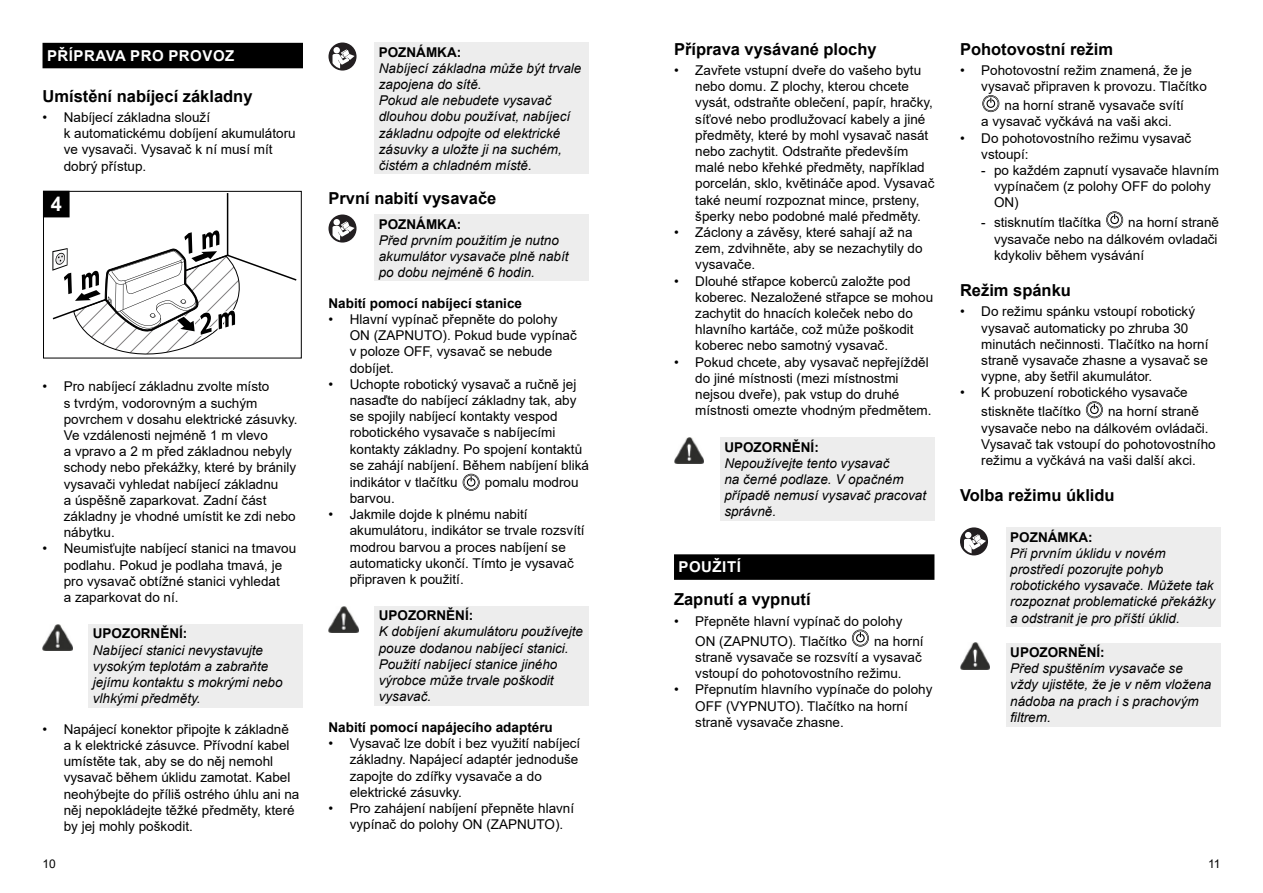
<style>
.page{position:relative;width:1263px;height:893px;background:#fff}
.page>*{position:absolute;margin:0;border:0;box-sizing:border-box;transform-origin:0 0}
.t1{font:700 19.95px "Arial";color:#fff}
.t2{font:700 16.5px "Arial";color:#000}
.t3{font:700 15px "Arial";letter-spacing:.035em;color:#fff}
.t4{font:13.5px/16.2px "Arial";color:#000}
.t5{font:italic 13.5px/16.2px "Arial";color:#000}
.t6{font:700 13.5px "Arial";color:#000}
.t7{font:12px "Arial";color:#000}
</style>
<div class="page">
<div style="left:43px;top:43px;width:260px;height:25px;background:#000"></div>
<svg style="left:51px;top:193px;width:247px;height:166px"></svg>
<div style="left:44px;top:191px;width:25px;height:26px;background:#000"></div>
<div style="left:43px;top:191px;width:27px;height:26px;border:1px solid #000"></div>
<div style="left:89px;top:624px;width:214px;height:83px;background:#ededed"></div>
<img style="left:43px;top:624px;width:29px;height:26px">
<div style="left:375px;top:43px;width:214px;height:131px;background:#ededed"></div>
<svg style="left:328px;top:43px;width:28px;height:28px"></svg>
<svg style="left:332px;top:49px;width:23px;height:19px"></svg>
<div style="left:375px;top:215px;width:214px;height:66px;background:#ededed"></div>
<svg style="left:328px;top:215px;width:28px;height:28px"></svg>
<svg style="left:332px;top:221px;width:23px;height:19px"></svg>
<svg style="left:463px;top:474px;width:17px;height:17px"></svg>
<div style="left:375px;top:606px;width:214px;height:99px;background:#ededed"></div>
<img style="left:328px;top:606px;width:30px;height:26px">
<div style="left:674px;top:554px;width:260px;height:26px;background:#000"></div>
<div style="left:720px;top:437px;width:214px;height:84px;background:#ededed"></div>
<img style="left:674px;top:437px;width:30px;height:27px">
<svg style="left:852px;top:630px;width:17px;height:17px"></svg>
<svg style="left:982px;top:95px;width:17px;height:17px"></svg>
<svg style="left:1106px;top:211px;width:17px;height:17px"></svg>
<svg style="left:1086px;top:401px;width:17px;height:17px"></svg>
<div style="left:1006px;top:527px;width:214px;height:100px;background:#ededed"></div>
<div style="left:960px;top:527px;width:28px;height:28px;background:#231f21;border-radius:50%"></div>
<svg style="left:964px;top:532px;width:22px;height:21px"></svg>
<div style="left:1006px;top:643px;width:214px;height:83px;background:#ededed"></div>
<img style="left:960px;top:643px;width:30px;height:26px">
<p class="t3" style="left:47px;top:45px;width:189px">PŘÍPRAVA PRO PROVOZ</p>
<p class="t2" style="left:43px;top:84px;width:211px">Umístění nabíjecí základny</p>
<p class="t4" style="left:64px;top:109px;width:233px;text-indent:-21px">• Nabíjecí základna slouží<br>k automatickému dobíjení akumulátoru ve vysavači. Vysavač k ní musí mít dobrý přístup.</p>
<h1 class="t1" style="left:51px;top:191px;width:13px">4</h1>
<p class="t4" style="left:64px;top:378px;width:235px;text-indent:-21px">• Pro nabíjecí základnu zvolte místo<br>s tvrdým, vodorovným a suchým povrchem v dosahu elektrické zásuvky.<br>Ve vzdálenosti nejméně 1 m vlevo<br>a vpravo a 2 m před základnou nebyly schody nebo překážky, které by bránily vysavači vyhledat nabíjecí základnu<br>a úspěšně zaparkovat. Zadní část základny je vhodné umístit ke zdi nebo nábytku.</p>
<p class="t4" style="left:64px;top:540px;width:234px;text-indent:-21px">• Neumisťujte nabíjecí stanici na tmavou podlahu. Pokud je podlaha tmavá, je pro vysavač obtížné stanici vyhledat<br>a zaparkovat do ní.</p>
<p class="t6" style="left:93px;top:624px;width:96px">UPOZORNĚNÍ:</p>
<p class="t5" style="left:93px;top:642px;width:191px">Nabíjecí stanici nevystavujte vysokým teplotám a zabraňte jejímu kontaktu s mokrými nebo vlhkými předměty.</p>
<p class="t4" style="left:64px;top:721px;width:237px;text-indent:-21px">• Napájecí konektor připojte k základně a k elektrické zásuvce. Přívodní kabel umístěte tak, aby se do něj nemohl vysavač během úklidu zamotat. Kabel neohýbejte do příliš ostrého úhlu ani na něj nepokládejte těžké předměty, které by jej mohly poškodit.</p>
<p class="t6" style="left:379px;top:42px;width:84px">POZNÁMKA:</p>
<p class="t5" style="left:379px;top:60px;width:204px">Nabíjecí základna může být trvale zapojena do sítě.<br>Pokud ale nebudete vysavač dlouhou dobu používat, nabíjecí základnu odpojte od elektrické zásuvky a uložte ji na suchém, čistém a chladném místě.</p>
<p class="t2" style="left:328px;top:187px;width:169px">První nabití vysavače</p>
<p class="t6" style="left:379px;top:214px;width:84px">POZNÁMKA:</p>
<p class="t5" style="left:379px;top:232px;width:191px">Před prvním použitím je nutno akumulátor vysavače plně nabít po dobu nejméně 6 hodin.</p>
<p class="t6" style="left:328px;top:294px;width:195px">Nabití pomocí nabíjecí stanice</p>
<p class="t4" style="left:350px;top:311px;width:229px;text-indent:-21px">• Hlavní vypínač přepněte do polohy<br>ON (ZAPNUTO). Pokud bude vypínač v poloze OFF, vysavač se nebude dobíjet.</p>
<p class="t4" style="left:350px;top:376px;width:241px;text-indent:-21px">• Uchopte robotický vysavač a ručně jej nasaďte do nabíjecí základny tak, aby se spojily nabíjecí kontakty vespod robotického vysavače s nabíjecími kontakty základny. Po spojení kontaktů se zahájí nabíjení. Během nabíjení bliká indikátor v tlačítku</p>
<p class="t4" style="left:485px;top:474px;width:95px">pomalu modrou</p>
<p class="t4" style="left:350px;top:490px;width:47px">barvou.</p>
<p class="t4" style="left:350px;top:506px;width:236px;text-indent:-21px">• Jakmile dojde k plnému nabití akumulátoru, indikátor se trvale rozsvítí modrou barvou a proces nabíjení se automaticky ukončí. Tímto je vysavač připraven k použití.</p>
<p class="t6" style="left:379px;top:606px;width:96px">UPOZORNĚNÍ:</p>
<p class="t5" style="left:379px;top:624px;width:206px">K dobíjení akumulátoru používejte pouze dodanou nabíjecí stanici.<br>Použití nabíjecí stanice jiného výrobce může trvale poškodit vysavač.</p>
<p class="t6" style="left:328px;top:718px;width:226px">Nabití pomocí napájecího adaptéru</p>
<p class="t4" style="left:350px;top:735px;width:232px;text-indent:-21px">• Vysavač lze dobít i bez využití nabíjecí základny. Napájecí adaptér jednoduše zapojte do zdířky vysavače a do elektrické zásuvky.</p>
<p class="t4" style="left:350px;top:800px;width:226px;text-indent:-21px">• Pro zahájení nabíjení přepněte hlavní vypínač do polohy ON (ZAPNUTO).</p>
<p class="t2" style="left:674px;top:37px;width:204px">Příprava vysávané plochy</p>
<p class="t4" style="left:695px;top:62px;width:241px;text-indent:-21px">• Zavřete vstupní dveře do vašeho bytu nebo domu. Z plochy, kterou chcete vysát, odstraňte oblečení, papír, hračky, síťové nebo prodlužovací kabely a jiné předměty, které by mohl vysavač nasát nebo zachytit. Odstraňte především malé nebo křehké předměty, například porcelán, sklo, květináče apod. Vysavač také neumí rozpoznat mince, prsteny, šperky nebo podobné malé předměty.</p>
<p class="t4" style="left:695px;top:224px;width:229px;text-indent:-21px">• Záclony a závěsy, které sahají až na zem, zdvihněte, aby se nezachytily do vysavače.</p>
<p class="t4" style="left:695px;top:273px;width:239px;text-indent:-21px">• Dlouhé střapce koberců založte pod koberec. Nezaložené střapce se mohou zachytit do hnacích koleček nebo do hlavního kartáče, což může poškodit koberec nebo samotný vysavač.</p>
<p class="t4" style="left:695px;top:354px;width:238px;text-indent:-21px">• Pokud chcete, aby vysavač nepřejížděl do jiné místnosti (mezi místnostmi nejsou dveře), pak vstup do druhé místnosti omezte vhodným předmětem.</p>
<p class="t6" style="left:724px;top:437px;width:96px">UPOZORNĚNÍ:</p>
<p class="t5" style="left:724px;top:455px;width:203px">Nepoužívejte tento vysavač<br>na černé podlaze. V opačném případě nemusí vysavač pracovat správně.</p>
<p class="t3" style="left:678px;top:557px;width:64px">POUŽITÍ</p>
<p class="t2" style="left:674px;top:588px;width:138px">Zapnutí a vypnutí</p>
<p class="t4" style="left:695px;top:611px;width:209px;line-height:20.1px;text-indent:-21px">• Přepněte hlavní vypínač do polohy<br>ON (ZAPNUTO). Tlačítko</p>
<p class="t4" style="left:695px;top:633px;width:230px;text-indent:179px">na horní straně vysavače se rozsvítí a vysavač vstoupí do pohotovostního režimu.</p>
<p class="t4" style="left:695px;top:681px;width:239px;text-indent:-21px">• Přepnutím hlavního vypínače do polohy<br>OFF (VYPNUTO). Tlačítko na horní straně vysavače zhasne.</p>
<p class="t2" style="left:960px;top:37px;width:155px">Pohotovostní režim</p>
<p class="t4" style="left:981px;top:62px;width:227px;text-indent:-21px">• Pohotovostní režim znamená, že je vysavač připraven k provozu. Tlačítko</p>
<p class="t4" style="left:981px;top:97px;width:204px;text-indent:23px">na horní straně vysavače svítí a vysavač vyčkává na vaši akci.</p>
<p class="t4" style="left:981px;top:130px;width:212px;text-indent:-21px">• Do pohotovostního režimu vysavač vstoupí:</p>
<p class="t4" style="left:994px;top:162px;width:227px;text-indent:-13px">- po každém zapnutí vysavače hlavním vypínačem (z polohy OFF do polohy<br>ON)</p>
<p class="t4" style="left:981px;top:215px;width:122px">- stisknutím tlačítka</p>
<p class="t4" style="left:994px;top:215px;width:227px;text-align:justify;text-indent:134px">na horní straně vysavače nebo na dálkovém ovladači kdykoliv během vysávání</p>
<p class="t2" style="left:960px;top:278px;width:112px">Režim spánku</p>
<p class="t4" style="left:981px;top:303px;width:229px;text-indent:-21px">• Do režimu spánku vstoupí robotický vysavač automaticky po zhruba 30 minutách nečinnosti. Tlačítko na horní straně vysavače zhasne a vysavač se vypne, aby šetřil akumulátor.</p>
<p class="t4" style="left:981px;top:383px;width:208px;line-height:19px;text-indent:-21px">• K probuzení robotického vysavače stiskněte tlačítko</p>
<p class="t4" style="left:981px;top:403px;width:236px;text-indent:127px">na horní straně vysavače nebo na dálkovém ovládači.<br>Vysavač tak vstoupí do pohotovostního režimu a vyčkává na vaši další akci.</p>
<p class="t2" style="left:960px;top:484px;width:156px">Volba režimu úklidu</p>
<p class="t6" style="left:1010px;top:527px;width:84px">POZNÁMKA:</p>
<p class="t5" style="left:1010px;top:545px;width:206px">Při prvním úklidu v novém prostředí pozorujte pohyb robotického vysavače. Můžete tak rozpoznat problematické překážky a odstranit je pro příští úklid.</p>
<p class="t6" style="left:1010px;top:643px;width:96px">UPOZORNĚNÍ:</p>
<p class="t5" style="left:1010px;top:661px;width:203px">Před spuštěním vysavače se vždy ujistěte, že je v něm vložena nádoba na prach i s prachovým filtrem.</p>
<p class="t7" style="left:43px;top:855px;width:15px">10</p>
<p class="t7" style="left:1208px;top:855px;width:14px">11</p>
</div>
